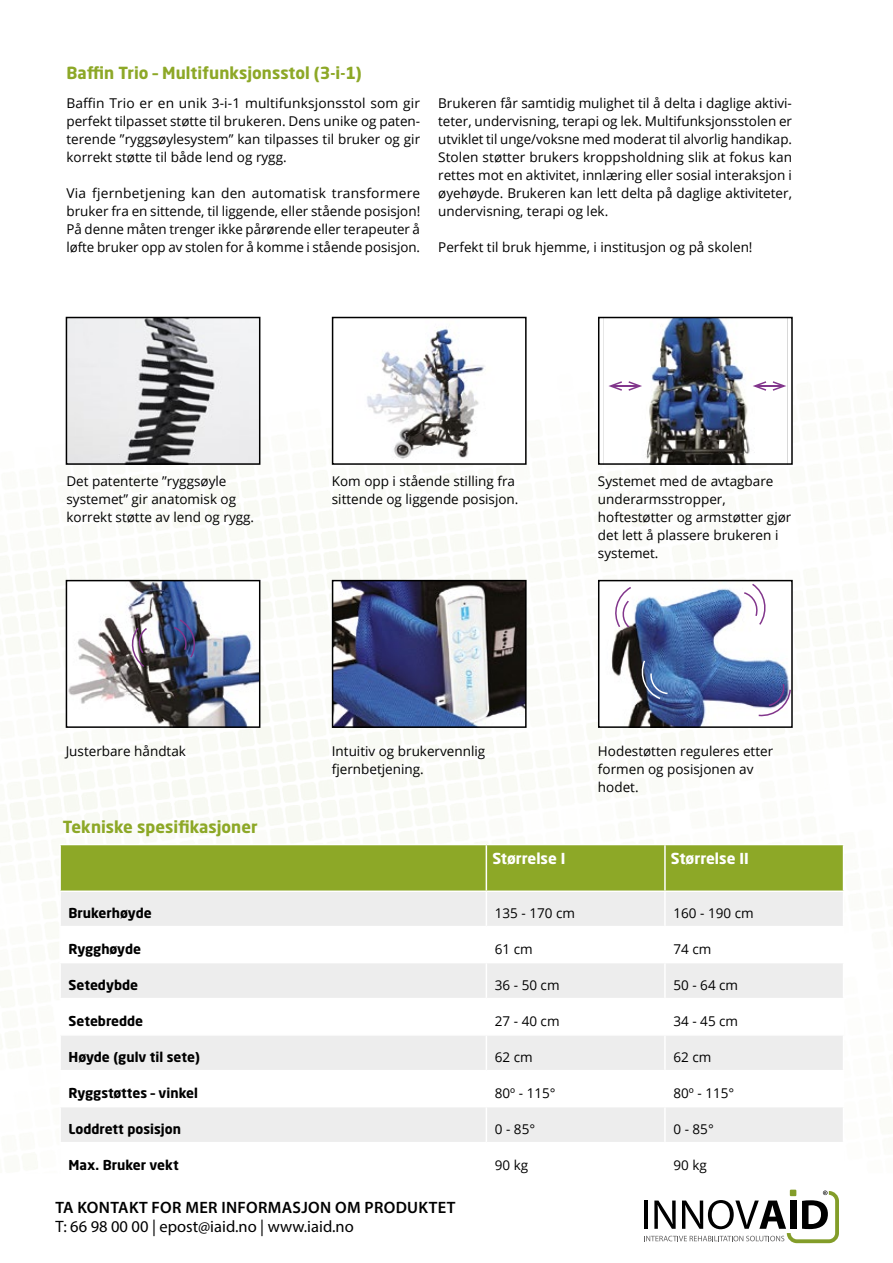
<style>
.page{position:relative;width:893px;height:1263px;background:#fff}
.page>*{position:absolute;margin:0;border:0;box-sizing:border-box;transform-origin:0 0}
.t1{font:700 16.5px "Neo Sans Std";color:#8da827}
.t2{font:600 16.5px "Myriad Pro";letter-spacing:.02em;color:#000}
.t3{font:16.5px "Myriad Pro";color:#000}
.t4{font:700 15px "Neo Sans Std";color:#fff}
.t5{font:13.5px/18px "Open Sans";color:#000}
.t6{font:700 13.5px "Neo Sans Std";color:#000}
</style>
<div class="page">
<svg style="left:644px;top:1190px;width:195px;height:53px"></svg>
<div style="left:61px;top:845px;width:782px;height:45px;background:#8da827"></div>
<div style="left:61px;top:892px;width:782px;height:34px;background:#ededed"></div>
<svg style="left:61px;top:963px;width:782px;height:179px;fill:#ededed"></svg>
<hr style="left:486px;top:845px;width:1px;height:45px;background:#fff">
<hr style="left:664px;top:845px;width:2px;height:45px;background:#fff">
<hr style="left:486px;top:892px;width:1px;height:34px;background:#fff">
<hr style="left:664px;top:892px;width:2px;height:34px;background:#fff">
<hr style="left:486px;top:963px;width:1px;height:35px;background:#fff">
<hr style="left:664px;top:963px;width:2px;height:35px;background:#fff">
<hr style="left:59px;top:998px;width:427px;height:1px;background:#fff">
<hr style="left:486px;top:998px;width:179px;height:1px;background:#fff">
<hr style="left:486px;top:999px;width:1px;height:35px;background:#fff">
<hr style="left:665px;top:998px;width:179px;height:1px;background:#fff">
<hr style="left:664px;top:999px;width:2px;height:35px;background:#fff">
<hr style="left:59px;top:1034px;width:427px;height:2px;background:#fff">
<hr style="left:486px;top:1034px;width:179px;height:2px;background:#fff">
<hr style="left:486px;top:1036px;width:1px;height:34px;background:#fff">
<hr style="left:665px;top:1034px;width:179px;height:2px;background:#fff">
<hr style="left:664px;top:1036px;width:2px;height:34px;background:#fff">
<hr style="left:59px;top:1070px;width:427px;height:1px;background:#fff">
<hr style="left:486px;top:1070px;width:179px;height:1px;background:#fff">
<hr style="left:486px;top:1071px;width:1px;height:35px;background:#fff">
<hr style="left:665px;top:1070px;width:179px;height:1px;background:#fff">
<hr style="left:664px;top:1071px;width:2px;height:35px;background:#fff">
<hr style="left:59px;top:1106px;width:427px;height:1px;background:#fff">
<hr style="left:486px;top:1106px;width:179px;height:1px;background:#fff">
<hr style="left:486px;top:1107px;width:1px;height:35px;background:#fff">
<hr style="left:665px;top:1106px;width:179px;height:1px;background:#fff">
<hr style="left:664px;top:1107px;width:2px;height:35px;background:#fff">
<img style="left:69px;top:583px;width:188px;height:142px">
<div style="left:66px;top:580px;width:194px;height:148px;border:2px solid #000"></div>
<img style="left:365px;top:327px;width:125px;height:133px">
<div style="left:332px;top:317px;width:195px;height:148px;border:2px solid #000"></div>
<img style="left:335px;top:583px;width:189px;height:142px">
<div style="left:332px;top:580px;width:195px;height:148px;border:2px solid #000"></div>
<img style="left:603px;top:320px;width:185px;height:142px">
<div style="left:598px;top:317px;width:195px;height:148px;border:2px solid #000"></div>
<img style="left:607px;top:583px;width:135px;height:142px">
<div style="left:598px;top:580px;width:195px;height:148px;border:2px solid #000"></div>
<svg style="left:742px;top:582px;width:50px;height:135px"></svg>
<svg style="left:639px;top:659px;width:30px;height:41px"></svg>
<svg style="left:612px;top:585px;width:21px;height:44px"></svg>
<img style="left:129px;top:618px;width:69px;height:50px">
<hr style="left:756px;top:385px;width:26px;height:2px;background:#82368c">
<svg style="left:753px;top:381px;width:13px;height:10px"></svg>
<svg style="left:773px;top:381px;width:13px;height:10px"></svg>
<hr style="left:612px;top:385px;width:25px;height:2px;background:#82368c">
<svg style="left:608px;top:381px;width:14px;height:10px"></svg>
<svg style="left:628px;top:381px;width:14px;height:10px"></svg>
<img style="left:69px;top:320px;width:188px;height:142px">
<div style="left:66px;top:317px;width:194px;height:148px;border:2px solid #000"></div>
<p class="t1" style="left:66px;top:62px;width:297px">Baffin Trio – Multifunksjonsstol (3-i-1)</p>
<p class="t5" style="left:66px;top:94px;width:355px;text-align:justify">Baffin Trio er en unik 3-i-1 multifunksjonsstol som gir perfekt tilpasset støtte til brukeren. Dens unike og paten&shy;terende ”ryggsøylesystem” kan tilpasses til bruker og gir korrekt støtte til både lend og rygg.</p>
<p class="t5" style="left:66px;top:184px;width:355px;text-align:justify">Via fjernbetjening kan den automatisk transformere bruker fra en sittende, til liggende, eller stående posisjon!<br>På denne måten trenger ikke pårørende eller terapeuter å løfte bruker opp av stolen for å komme i stående posisjon.</p>
<p class="t5" style="left:438px;top:94px;width:355px;text-align:justify">Brukeren får samtidig mulighet til å delta i daglige aktivi&shy;teter, undervisning, terapi og lek. Multifunksjonsstolen er utviklet til unge/voksne med moderat til alvorlig handikap.<br>Stolen støtter brukers kroppsholdning slik at fokus kan rettes mot en aktivitet, innlæring eller sosial interaksjon i øyehøyde. Brukeren kan lett delta på daglige aktiviteter, undervisning, terapi og lek.</p>
<p class="t5" style="left:438px;top:238px;width:316px">Perfekt til bruk hjemme, i institusjon og på skolen!</p>
<p class="t5" style="left:66px;top:472px;width:189px">Det patenterte ”ryggsøyle systemet” gir anatomisk og korrekt støtte av lend og rygg.</p>
<p class="t5" style="left:332px;top:472px;width:188px">Kom opp i stående stilling fra sittende og liggende posisjon.</p>
<p class="t5" style="left:598px;top:472px;width:195px">Systemet med de avtagbare underarmsstropper, hoftestøtter og armstøtter gjør det lett å plassere brukeren i systemet.</p>
<p class="t5" style="left:66px;top:742px;width:122px">Justerbare håndtak</p>
<p class="t5" style="left:332px;top:742px;width:155px">Intuitiv og brukervennlig fjernbetjening.</p>
<p class="t5" style="left:598px;top:742px;width:177px">Hodestøtten reguleres etter formen og posisjonen av hodet.</p>
<p class="t1" style="left:63px;top:817px;width:196px">Tekniske spesifikasjoner</p>
<p class="t4" style="left:492px;top:849px;width:75px">Størrelse I</p>
<p class="t4" style="left:671px;top:849px;width:79px">Størrelse II</p>
<p class="t6" style="left:69px;top:904px;width:85px">Brukerhøyde</p>
<p class="t5" style="left:495px;top:904px;width:82px">135 - 170 cm</p>
<p class="t5" style="left:673px;top:904px;width:82px">160 - 190 cm</p>
<p class="t6" style="left:69px;top:940px;width:74px">Rygghøyde</p>
<p class="t5" style="left:495px;top:940px;width:39px">61 cm</p>
<p class="t5" style="left:673px;top:940px;width:39px">74 cm</p>
<p class="t6" style="left:69px;top:976px;width:71px">Setedybde</p>
<p class="t5" style="left:495px;top:976px;width:66px">36 - 50 cm</p>
<p class="t5" style="left:673px;top:976px;width:66px">50 - 64 cm</p>
<p class="t6" style="left:69px;top:1012px;width:76px">Setebredde</p>
<p class="t5" style="left:495px;top:1012px;width:66px">27 - 40 cm</p>
<p class="t5" style="left:673px;top:1012px;width:66px">34 - 45 cm</p>
<p class="t6" style="left:69px;top:1048px;width:133px">Høyde (gulv til sete)</p>
<p class="t5" style="left:495px;top:1048px;width:39px">62 cm</p>
<p class="t5" style="left:673px;top:1048px;width:39px">62 cm</p>
<p class="t6" style="left:69px;top:1084px;width:131px">Ryggstøttes – vinkel</p>
<p class="t5" style="left:495px;top:1084px;width:62px">80º - 115°</p>
<p class="t5" style="left:673px;top:1084px;width:62px">80º - 115°</p>
<p class="t6" style="left:69px;top:1120px;width:114px">Loddrett posisjon</p>
<p class="t5" style="left:495px;top:1120px;width:42px">0 - 85°</p>
<p class="t5" style="left:673px;top:1120px;width:42px">0 - 85°</p>
<p class="t6" style="left:69px;top:1156px;width:112px">Max. Bruker vekt</p>
<p class="t5" style="left:495px;top:1156px;width:35px">90 kg</p>
<p class="t5" style="left:673px;top:1156px;width:35px">90 kg</p>
<p class="t2" style="left:55px;top:1196px;width:401px">TA KONTAKT FOR MER INFORMASJON OM PRODUKTET</p>
<p class="t3" style="left:55px;top:1217px;width:300px">T: 66 98 00 00 | epost@iaid.no | www.iaid.no</p>
</div>
